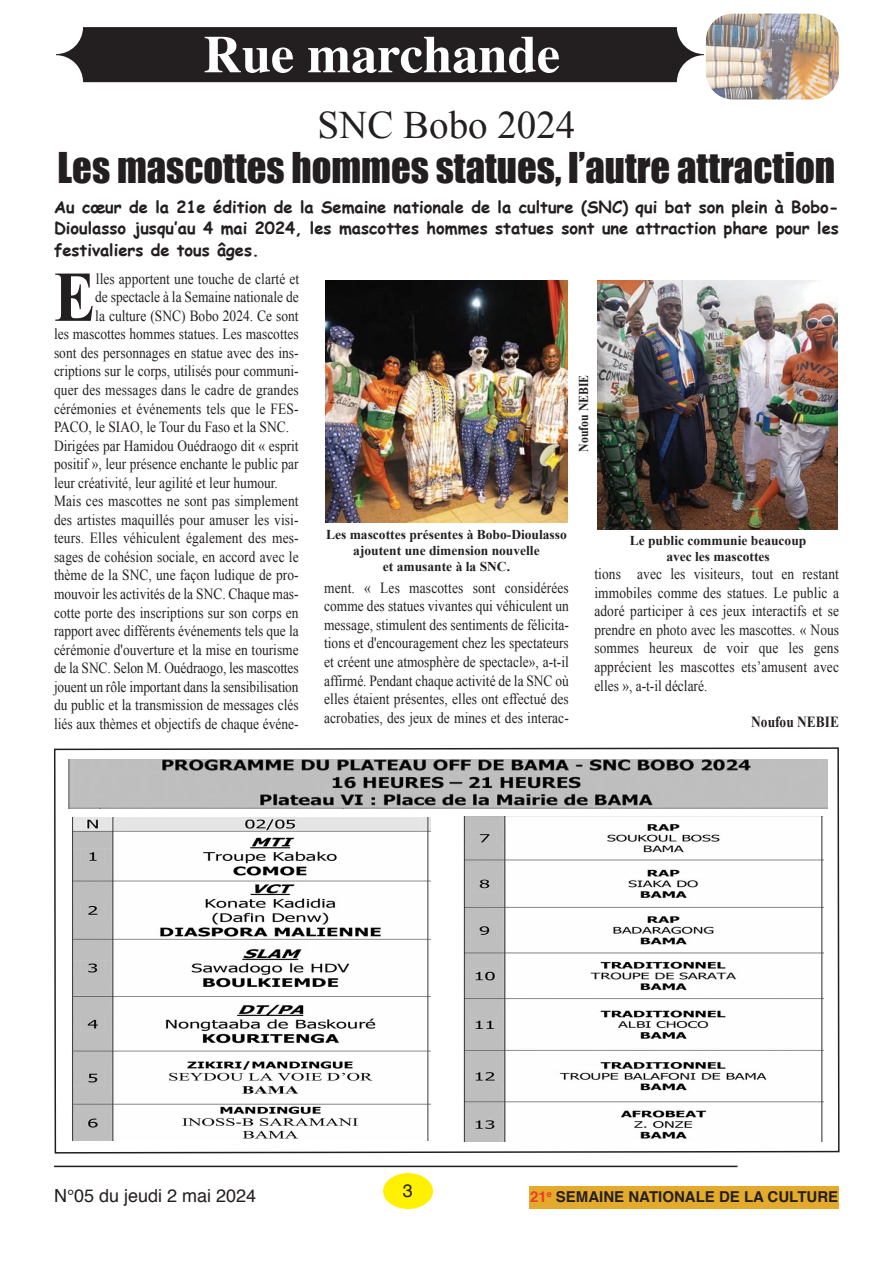
<style>
.page{position:relative;width:893px;height:1263px;background:#fff}
.page>*{position:absolute;margin:0;border:0;box-sizing:border-box;transform-origin:0 0}
.t1{font:700 71.4px "Times New Roman";color:#231f20;scale:.87 1}
.t2{font:700 52.5px "Times";color:#fff}
.t3{font:39px "Impact";color:#231f20}
.t4{font:39px "Times New Roman";color:#231f20}
.t5{font:18px "Helvetica";color:#231f20}
.t6{font:700 16.5px/21.3px "Comic Sans MS";color:#231f20;text-align:justify}
.t7{font:15.45px/18.6px "Times New Roman";color:#231f20;text-align:justify;scale:.87 1}
.t8{font:700 15.45px "Times New Roman";color:#231f20;scale:.87 1}
.t9{font:700 15px "Helvetica";color:#231f20}
.t10{font:700 13.5px/16.2px "Times New Roman";color:#231f20;text-align:center}
.t11{font:700 13.5px "Times New Roman";color:#231f20;scale:.87 1}
.s1{color:#ef3e25}
</style>
<div class="page">
<img style="left:706px;top:14px;width:133px;height:85px;border-radius:27px">
<div style="left:56px;top:27px;width:648px;height:55px;background:#231f20;border-radius:27px"></div>
<hr style="left:54px;top:1166px;width:683px;height:1px;background:#231f20">
<div style="left:383px;top:1173px;width:50px;height:36px;background:#fff101;border-radius:50%"></div>
<div style="left:529px;top:1187px;width:310px;height:22px;background:#e3aa2b"></div>
<img style="left:326px;top:280px;width:241px;height:242px">
<img style="left:597px;top:280px;width:240px;height:250px">
<svg style="left:54px;top:747px;width:786px;height:407px"></svg>
<img style="left:67px;top:759px;width:761px;height:49px">
<img style="left:72px;top:818px;width:359px;height:323px">
<img style="left:463px;top:816px;width:361px;height:326px">
<h2 class="t2" style="left:204px;top:33px;width:358px">Rue marchande</h2>
<h3 class="t4" style="left:318px;top:103px;width:259px">SNC Bobo 2024</h3>
<h3 class="t3" style="left:58px;top:143px;width:779px">Les mascottes hommes statues, l’autre attraction</h3>
<p class="t6" style="left:54px;top:196px;width:786px">Au cœur de la 21e édition de la Semaine nationale de la culture (SNC) qui bat son plein à Bobo-Dioulasso jusqu’au 4 mai 2024, les mascottes hommes statues sont une attraction phare pour les festivaliers de tous âges.</p>
<h1 class="t1" style="left:54px;top:257px;width:49px">E</h1>
<p class="t7" style="left:96px;top:269px;width:235px">lles apportent une touche de clarté et</p>
<p class="t7" style="left:95px;top:288px;width:235px">de spectacle à la Semaine nationale de</p>
<p class="t7" style="left:95px;top:306px;width:235px">la culture (SNC) Bobo 2024. Ce sont</p>
<p class="t7" style="left:54px;top:325px;width:283px">les mascottes hommes statues. Les mascottes</p>
<p class="t7" style="left:54px;top:343px;width:283px">sont des personnages en statue avec des ins-</p>
<p class="t7" style="left:54px;top:362px;width:283px">criptions sur le corps, utilisés pour communi-</p>
<p class="t7" style="left:54px;top:380px;width:283px">quer des messages dans le cadre de grandes</p>
<p class="t7" style="left:54px;top:399px;width:283px">cérémonies et événements tels que le FES-</p>
<p class="t7" style="left:54px;top:418px;width:272px">PACO, le SIAO, le Tour du Faso et la SNC.</p>
<p class="t7" style="left:54px;top:436px;width:283px">Dirigées par Hamidou Ouédraogo dit « esprit</p>
<p class="t7" style="left:54px;top:455px;width:283px">positif », leur présence enchante le public par</p>
<p class="t7" style="left:54px;top:473px;width:259px">leur créativité, leur agilité et leur humour.</p>
<p class="t7" style="left:54px;top:492px;width:283px">Mais ces mascottes ne sont pas simplement</p>
<p class="t7" style="left:54px;top:510px;width:283px">des artistes maquillés pour amuser les visi-</p>
<p class="t7" style="left:54px;top:529px;width:283px">teurs. Elles véhiculent également des mes-</p>
<p class="t7" style="left:54px;top:547px;width:283px">sages de cohésion sociale, en accord avec le</p>
<p class="t7" style="left:54px;top:566px;width:283px">thème de la SNC, une façon ludique de pro-</p>
<p class="t7" style="left:54px;top:584px;width:283px">mouvoir les activités de la SNC. Chaque mas-</p>
<p class="t7" style="left:54px;top:603px;width:283px">cotte porte des inscriptions sur son corps en</p>
<p class="t7" style="left:54px;top:621px;width:283px">rapport avec différents événements tels que la</p>
<p class="t7" style="left:54px;top:640px;width:283px">cérémonie d'ouverture et la mise en tourisme</p>
<p class="t7" style="left:54px;top:659px;width:283px">de la SNC. Selon M. Ouédraogo, les mascottes</p>
<p class="t7" style="left:54px;top:677px;width:283px">jouent un rôle important dans la sensibilisation</p>
<p class="t7" style="left:54px;top:696px;width:283px">du public et la transmission de messages clés</p>
<p class="t7" style="left:54px;top:714px;width:283px">liés aux thèmes et objectifs de chaque événe-</p>
<p class="t11" style="left:576px;top:451px;width:90px;rotate:-90deg">Noufou NEBIE</p>
<p class="t10" style="left:326px;top:526px;width:242px">Les mascottes présentes à Bobo-Dioulasso ajoutent une dimension nouvelle<br>et amusante à la SNC.</p>
<p class="t10" style="left:630px;top:532px;width:178px">Le public communie beaucoup avec les mascottes</p>
<p class="t7" style="left:594px;top:565px;width:283px">tions avec les visiteurs, tout en restant immobiles comme des statues. Le public a adoré participer à ces jeux interactifs et se prendre en photo avec les mascottes. « Nous sommes heureux de voir que les gens apprécient les mascottes ets’amusent avec elles », a-t-il déclaré.</p>
<p class="t8" style="left:751px;top:714px;width:102px">Noufou NEBIE</p>
<p class="t7" style="left:324px;top:578px;width:283px">ment. « Les mascottes sont considérées comme des statues vivantes qui véhiculent un message, stimulent des sentiments de félicita&shy;tions et d'encouragement chez les spectateurs et créent une atmosphère de spectacle», a-t-il affirmé. Pendant chaque activité de la SNC où elles étaient présentes, elles ont effectué des acrobaties, des jeux de mines et des interac-</p>
<p class="t5" style="left:54px;top:1188px;width:204px">N°05 du jeudi 2 mai 2024</p>
<p class="t5" style="left:403px;top:1183px;width:12px">3</p>
<p class="t9" style="left:530px;top:1191px;width:310px"><span class="s1">21</span><sup>e</sup> SEMAINE NATIONALE DE LA CULTURE</p>
</div>
